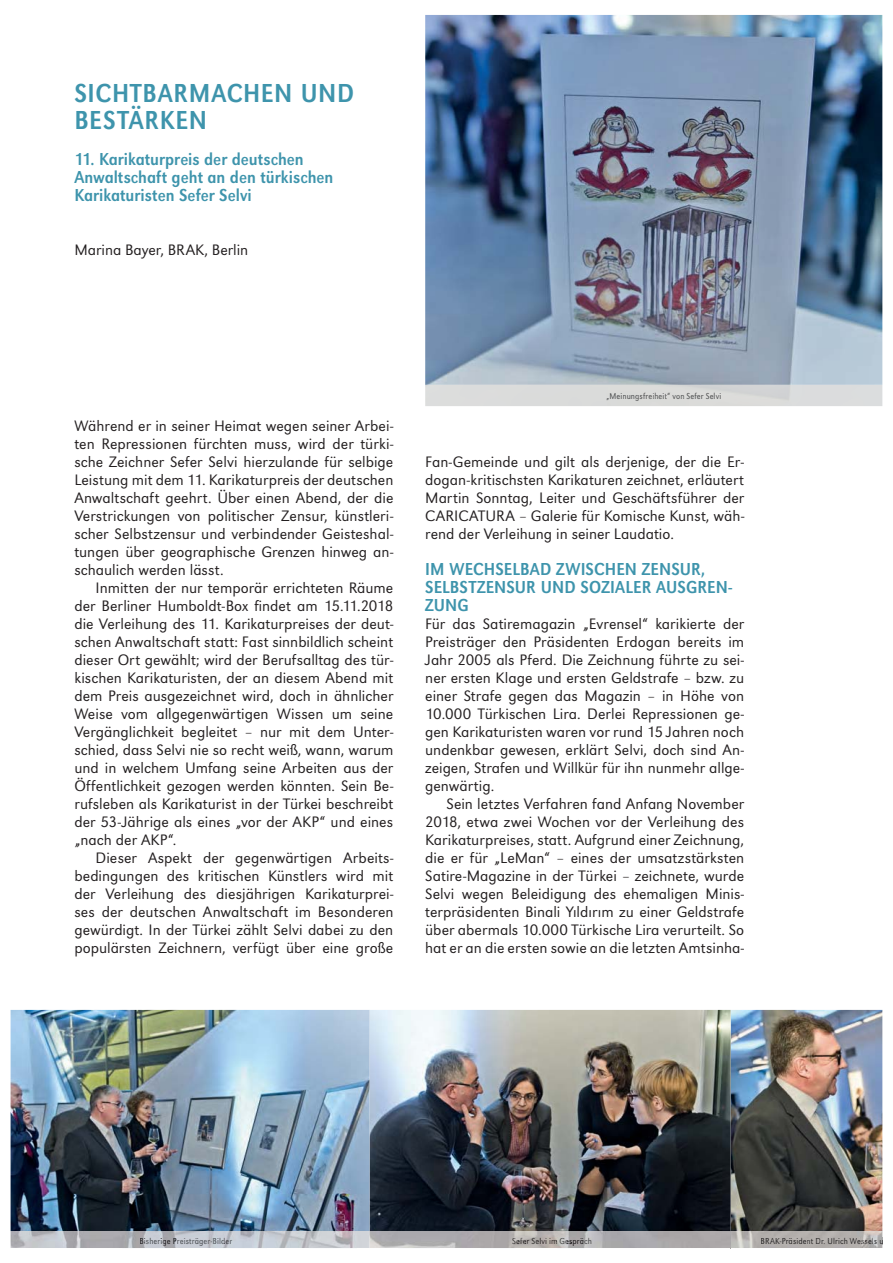
<style>
.page{position:relative;width:893px;height:1263px;background:#fff}
.page>*{position:absolute;margin:0;border:0;box-sizing:border-box;transform-origin:0 0}
.t1{font:27px/27px "URW Grotesk T Regu Extr Narr";letter-spacing:.02em;color:#3e94ac}
.t2{font:18px/18px "URW Grotesk T Regu Extr Narr";color:#3e94ac}
.t3{font:15.75px/18px "URW Grotesk T Ligh";color:#231f20;text-align:justify}
.t4{font:9px "URW Grotesk T Ligh Extr Narr";letter-spacing:.01em;color:#282627}
.t5{font:9px "URW Grotesk T Ligh Extr Narr";letter-spacing:.01em;color:#4e4f50}
.t6{font:9px "URW Grotesk T Ligh Extr Narr";letter-spacing:.01em;color:#45494d}
.t7{font:9px "URW Grotesk T Ligh Extr Narr";letter-spacing:.015em;color:#2e2c2c}
.s1{color:#4d4e50}
.s2{color:#4c4d4f}
.s3{color:#4e4e4f}
.s4{color:#4e4e50}
.s5{color:#1b191c}
.s6{color:#272629}
.s7{color:#464a4f}
.s8{color:#1c1b1d}
.s9{color:#44464a}
.s10{color:#464a4e}
.s11{color:#474a4f}
.s12{color:#46494f}
.s13{color:#474a50}
.s14{color:#484b50}
.s15{color:#2c2b2a}
.s16{color:#1f1b1c}
.s17{color:#252223}
.s18{color:#2e2928}
.s19{color:#3e3e3e}
.s20{color:#444446}
.s21{color:#1a1819}
.s22{color:#191618}
.s23{color:#1f1e1f}
.s24{color:#414244}
.s25{color:#262425}
.s26{color:#252324}
.s27{color:#2c2b2b}
.s28{color:#4b4c4e}
.s29{color:#262426}
</style>
<div class="page">
<img style="left:730px;top:1010px;width:152px;height:221px">
<img style="left:370px;top:1010px;width:360px;height:221px">
<img style="left:11px;top:1010px;width:359px;height:221px">
<img style="left:11px;top:1231px;width:871px;height:17px">
<img style="left:140px;top:1238px;width:92px;height:8px">
<img style="left:512px;top:1238px;width:79px;height:8px">
<svg style="left:730px;top:1231px;width:1px;height:17px"></svg>
<img style="left:761px;top:1238px;width:121px;height:6px">
<img style="left:425px;top:15px;width:457px;height:370px">
<h1 class="t1" style="left:74px;top:82px;width:281px">SICHTBARMACHEN UND<br>BESTÄRKEN</h1>
<p class="t2" style="left:74px;top:152px;width:261px">11. Karikaturpreis der deutschen<br>Anwaltschaft geht an den türkischen<br>Karikaturisten Sefer Selvi</p>
<p class="t3" style="left:74px;top:242px;width:175px">Marina Bayer, BRAK, Berlin</p>
<p class="t3" style="left:74px;top:419px;width:321px">Während er in seiner Heimat wegen seiner Arbei&shy;ten Repressionen fürchten muss, wird der türki&shy;sche Zeichner Sefer Selvi hierzulande für selbige Leistung mit dem 11. Karikaturpreis der deutschen Anwaltschaft geehrt. Über einen Abend, der die Verstrickungen von politischer Zensur, künstleri&shy;scher Selbstzensur und verbindender Geisteshal&shy;tungen über geographische Grenzen hinweg an&shy;schaulich werden lässt.</p>
<p class="t3" style="left:74px;top:581px;width:321px;text-indent:21px">Inmitten der nur temporär errichteten Räume der Berliner Humboldt-Box findet am 15.11.2018 die Verleihung des 11. Karikaturpreises der deut&shy;schen Anwaltschaft statt: Fast sinnbildlich scheint dieser Ort gewählt; wird der Berufsalltag des tür&shy;kischen Karikaturisten, der an diesem Abend mit dem Preis ausgezeichnet wird, doch in ähnlicher Weise vom allgegenwärtigen Wissen um seine Vergänglichkeit begleitet – nur mit dem Unter&shy;schied, dass Selvi nie so recht weiß, wann, warum und in welchem Umfang seine Arbeiten aus der Öffentlichkeit gezogen werden könnten. Sein Be&shy;rufsleben als Karikaturist in der Türkei beschreibt der 53-Jährige als eines „vor der AKP“ und eines „nach der AKP“.</p>
<p class="t3" style="left:74px;top:851px;width:321px;text-indent:21px">Dieser Aspekt der gegenwärtigen Arbeits&shy;bedingungen des kritischen Künstlers wird mit der Verleihung des diesjährigen Karikaturprei&shy;ses der deutschen Anwaltschaft im Besonderen gewürdigt. In der Türkei zählt Selvi dabei zu den populärsten Zeichnern, verfügt über eine große</p>
<p class="t5" style="left:606px;top:392px;width:116px"><span class="s1">„M</span><span class="s2">einung</span><span class="s3">sfre</span><span class="s4">iheit“ v</span>on Sefer Selvi</p>
<p class="t3" style="left:425px;top:455px;width:321px">Fan-Gemeinde und gilt als derjenige, der die Er&shy;dogan-kritischsten Karikaturen zeichnet, erläutert Martin Sonntag, Leiter und Geschäftsführer der CARICATURA – Galerie für Komische Kunst, wäh&shy;rend der Verleihung in seiner Laudatio.</p>
<p class="t2" style="left:425px;top:562px;width:309px">IM WECHSELBAD ZWISCHEN ZENSUR,<br>SELBSTZENSUR UND SOZIALER AUSGREN-<br>ZUNG</p>
<p class="t3" style="left:425px;top:617px;width:320px">Für das Satiremagazin „Evrensel“ karikierte der Preisträger den Präsidenten Erdogan bereits im Jahr 2005 als Pferd. Die Zeichnung führte zu sei&shy;ner ersten Klage und ersten Geldstrafe – bzw. zu einer Strafe gegen das Magazin – in Höhe von 10.000 Türkischen Lira. Derlei Repressionen ge&shy;gen Karikaturisten waren vor rund 15 Jahren noch undenkbar gewesen, erklärt Selvi, doch sind An&shy;zeigen, Strafen und Willkür für ihn nunmehr allge&shy;genwärtig.</p>
<p class="t3" style="left:425px;top:797px;width:321px;text-indent:21px">Sein letztes Verfahren fand Anfang November 2018, etwa zwei Wochen vor der Verleihung des Karikaturpreises, statt. Aufgrund einer Zeichnung, die er für „LeMan“ – eines der umsatzstärksten Satire-Magazine in der Türkei – zeichnete, wurde Selvi wegen Beleidigung des ehemaligen Minis&shy;terpräsidenten Binali Yıldırım zu einer Geldstrafe über abermals 10.000 Türkische Lira verurteilt. So hat er an die ersten sowie an die letzten Amtsinha-</p>
<p class="t6" style="left:139px;top:1237px;width:94px"><span class="s5">B</span><span class="s6">i</span><span class="s7">s</span>herig<span class="s8">e P</span><span class="s9">r</span><span class="s10">eist</span><span class="s11">räge</span><span class="s12">r-B</span><span class="s13">i</span><span class="s14">lder</span></p>
<p class="t7" style="left:512px;top:1237px;width:81px">Sefe<span class="s15">r Se</span><span class="s16">lv</span><span class="s17">i</span> <span class="s18">im</span> <span class="s19">G</span><span class="s20">e</span><span class="s21">spr</span><span class="s22">ä</span><span class="s23">c</span><span class="s24">h</span></p>
<p class="t4" style="left:760px;top:1237px;width:124px"><span class="s25">BRAK</span>-Präsident D<span class="s26">r. U</span><span class="s25">lric</span>h We<span class="s27">ss</span><span class="s25">el</span><span class="s28">s</span> <span class="s29">u</span></p>
</div>
